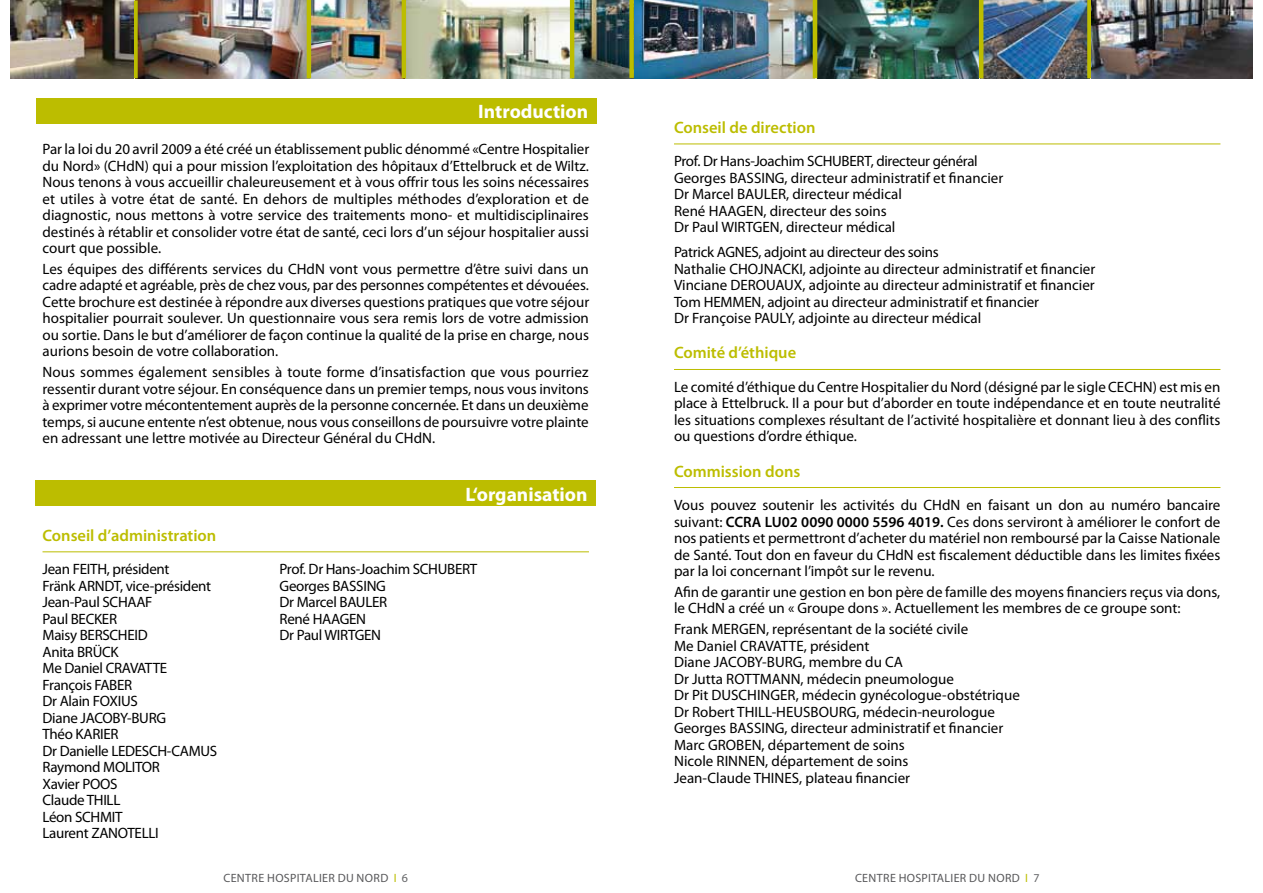
<style>
.page{position:relative;width:1263px;height:893px;background:#fff}
.page>*{position:absolute;margin:0;border:0;box-sizing:border-box;transform-origin:0 0}
.t1{font:700 19.5px "Myriad Pro";color:#fff}
.t2{font:600 16.5px "Myriad Pro";color:#bcbd00}
.t3{font:15px/16.5px "Myriad Pro";color:#000;text-align:justify}
.t4{font:15px/16.5px "Myriad Pro";letter-spacing:-.02em;color:#000}
.t5{font:12px "Myriad Pro";color:#58585a}
.t6{font:12px "Myriad Pro";color:#bcbd00}
.s1{font-weight:600}
.s2{color:#646567}
</style>
<div class="page">
<img style="left:634px;top:0;width:179px;height:78px">
<img style="left:983px;top:0;width:104px;height:78px">
<div style="left:1087px;top:0;width:5px;height:78px;background:#bcbd00"></div>
<img style="left:817px;top:0;width:162px;height:78px">
<hr style="left:979px;top:0;width:4px;height:78px;background:#bcbd00">
<img style="left:138px;top:0;width:169px;height:78px">
<img style="left:406px;top:0;width:164px;height:78px">
<img style="left:311px;top:0;width:91px;height:78px">
<hr style="left:307px;top:0;width:4px;height:78px;background:#bcbd00">
<hr style="left:402px;top:0;width:4px;height:78px;background:#bcbd00">
<img style="left:574px;top:0;width:55px;height:78px">
<hr style="left:570px;top:0;width:4px;height:78px;background:#bcbd00">
<div style="left:629px;top:0;width:5px;height:78px;background:#bcbd00"></div>
<hr style="left:813px;top:0;width:4px;height:78px;background:#bcbd00">
<div style="left:133px;top:0;width:5px;height:78px;background:#bcbd00"></div>
<img style="left:10px;top:0;width:123px;height:78px">
<img style="left:1092px;top:0;width:160px;height:78px">
<hr style="left:43px;top:551px;width:546px;height:1px;background:#bcbd00">
<hr style="left:674px;top:144px;width:546px;height:1px;background:#bcbd00">
<hr style="left:674px;top:369px;width:546px;height:1px;background:#bcbd00">
<hr style="left:674px;top:487px;width:546px;height:1px;background:#bcbd00">
<div style="left:35px;top:480px;width:561px;height:26px;background:#bcbd00"></div>
<div style="left:36px;top:98px;width:561px;height:25px;background:#bcbd00"></div>
<h1 class="t1" style="left:478px;top:99px;width:111px">Introduction</h1>
<p class="t3" style="left:43px;top:140px;width:548px">Par la loi du 20 avril 2009 a été créé un établissement public dénommé «Centre Hospitalier du Nord» (CHdN) qui a pour mission l’exploitation des hôpitaux d’Ettelbruck et de Wiltz.<br>Nous tenons à vous accueillir chaleureusement et à vous offrir tous les soins nécessaires et utiles à votre état de santé. En dehors de multiples méthodes d’exploration et de diagnostic, nous mettons à votre service des traitements mono- et multidisciplinaires destinés à rétablir et consolider votre état de santé, ceci lors d’un séjour hospitalier aussi court que possible.</p>
<p class="t3" style="left:43px;top:260px;width:548px">Les équipes des différents services du CHdN vont vous permettre d’être suivi dans un cadre adapté et agréable, près de chez vous, par des personnes compétentes et dévouées.<br>Cette brochure est destinée à répondre aux diverses questions pratiques que votre séjour hospitalier pourrait soulever. Un questionnaire vous sera remis lors de votre admission ou sortie. Dans le but d’améliorer de façon continue la qualité de la prise en charge, nous aurions besoin de votre collaboration.</p>
<p class="t3" style="left:43px;top:363px;width:548px">Nous sommes également sensibles à toute forme d’insatisfaction que vous pourriez ressentir durant votre séjour. En conséquence dans un premier temps, nous vous invitons à exprimer votre mécontentement auprès de la personne concernée. Et dans un deuxième temps, si aucune entente n’est obtenue, nous vous conseillons de poursuivre votre plainte en adressant une lettre motivée au Directeur Général du CHdN.</p>
<h1 class="t1" style="left:465px;top:481px;width:124px">L‘organisation</h1>
<p class="t2" style="left:43px;top:525px;width:175px">Conseil d’administration</p>
<p class="t4" style="left:43px;top:561px;width:129px">Jean FEITH, président</p>
<p class="t4" style="left:280px;top:561px;width:199px">Prof. Dr Hans-Joachim SCHUBERT</p>
<p class="t4" style="left:43px;top:577px;width:170px">Fränk ARNDT, vice-président</p>
<p class="t4" style="left:280px;top:577px;width:108px">Georges BASSING</p>
<p class="t4" style="left:43px;top:594px;width:112px">Jean-Paul SCHAAF</p>
<p class="t4" style="left:280px;top:594px;width:109px">Dr Marcel BAULER</p>
<p class="t4" style="left:43px;top:610px;width:76px">Paul BECKER</p>
<p class="t4" style="left:280px;top:610px;width:88px">René HAAGEN</p>
<p class="t4" style="left:43px;top:627px;width:107px">Maisy BERSCHEID</p>
<p class="t4" style="left:280px;top:627px;width:103px">Dr Paul WIRTGEN</p>
<p class="t4" style="left:43px;top:643px;width:176px">Anita BRÜCK<br>Me Daniel CRAVATTE<br>François FABER<br>Dr Alain FOXIUS<br>Diane JACOBY-BURG<br>Théo KARIER<br>Dr Danielle LEDESCH-CAMUS<br>Raymond MOLITOR<br>Xavier POOS<br>Claude THILL<br>Léon SCHMIT<br>Laurent ZANOTELLI</p>
<p class="t2" style="left:674px;top:117px;width:143px">Conseil de direction</p>
<p class="t3" style="left:674px;top:153px;width:331px;text-align:left">Prof. Dr Hans-Joachim SCHUBERT, directeur général Georges BASSING, directeur administratif et financier Dr Marcel BAULER, directeur médical<br>René HAAGEN, directeur des soins<br>Dr Paul WIRTGEN, directeur médical</p>
<p class="t3" style="left:674px;top:244px;width:423px;text-align:left">Patrick AGNES, adjoint au directeur des soins<br>Nathalie CHOJNACKI, adjointe au directeur administratif et financier Vinciane DEROUAUX, adjointe au directeur administratif et financier Tom HEMMEN, adjoint au directeur administratif et financier<br>Dr Françoise PAULY, adjointe au directeur médical</p>
<p class="t2" style="left:674px;top:342px;width:124px">Comité d’éthique</p>
<p class="t3" style="left:674px;top:378px;width:548px">Le comité d’éthique du Centre Hospitalier du Nord (désigné par le sigle CECHN) est mis en place à Ettelbruck. Il a pour but d’aborder en toute indépendance et en toute neutralité les situations complexes résultant de l’activité hospitalière et donnant lieu à des conflits ou questions d’ordre éthique.</p>
<p class="t2" style="left:674px;top:460px;width:128px">Commission dons</p>
<p class="t3" style="left:674px;top:496px;width:548px">Vous pouvez soutenir les activités du CHdN en faisant un don au numéro bancaire suivant: <span class="s1">CCRA LU02 0090 0000 5596 4019.</span> Ces dons serviront à améliorer le confort de nos patients et permettront d’acheter du matériel non remboursé par la Caisse Nationale de Santé. Tout don en faveur du CHdN est fiscalement déductible dans les limites fixées par la loi concernant l’impôt sur le revenu.</p>
<p class="t3" style="left:674px;top:583px;width:548px">Afin de garantir une gestion en bon père de famille des moyens financiers reçus via dons, le CHdN a créé un « Groupe dons ». Actuellement les membres de ce groupe sont:</p>
<p class="t3" style="left:674px;top:620px;width:347px;text-align:left">Frank MERGEN, représentant de la société civile<br>Me Daniel CRAVATTE, président<br>Diane JACOBY-BURG, membre du CA<br>Dr Jutta ROTTMANN, médecin pneumologue<br>Dr Pit DUSCHINGER, médecin gynécologue-obstétrique Dr Robert THILL-HEUSBOURG, médecin-neurologue Georges BASSING, directeur administratif et financier Marc GROBEN, département de soins<br>Nicole RINNEN, département de soins<br>Jean-Claude THINES, plateau financier</p>
<p class="t5" style="left:224px;top:871px;width:8px">centre</p>
<p class="t5" style="left:267px;top:871px;width:8px">hospitalier</p>
<p class="t5" style="left:338px;top:871px;width:28px">du nord</p>
<p class="t6" style="left:394px;top:871px;width:16px">I <span class="s2">6</span></p>
<p class="t5" style="left:855px;top:871px;width:8px">centre</p>
<p class="t5" style="left:899px;top:871px;width:8px">hospitalier</p>
<p class="t5" style="left:969px;top:871px;width:28px">du nord</p>
<p class="t6" style="left:1025px;top:871px;width:16px">I <span class="s2">7</span></p>
</div>
